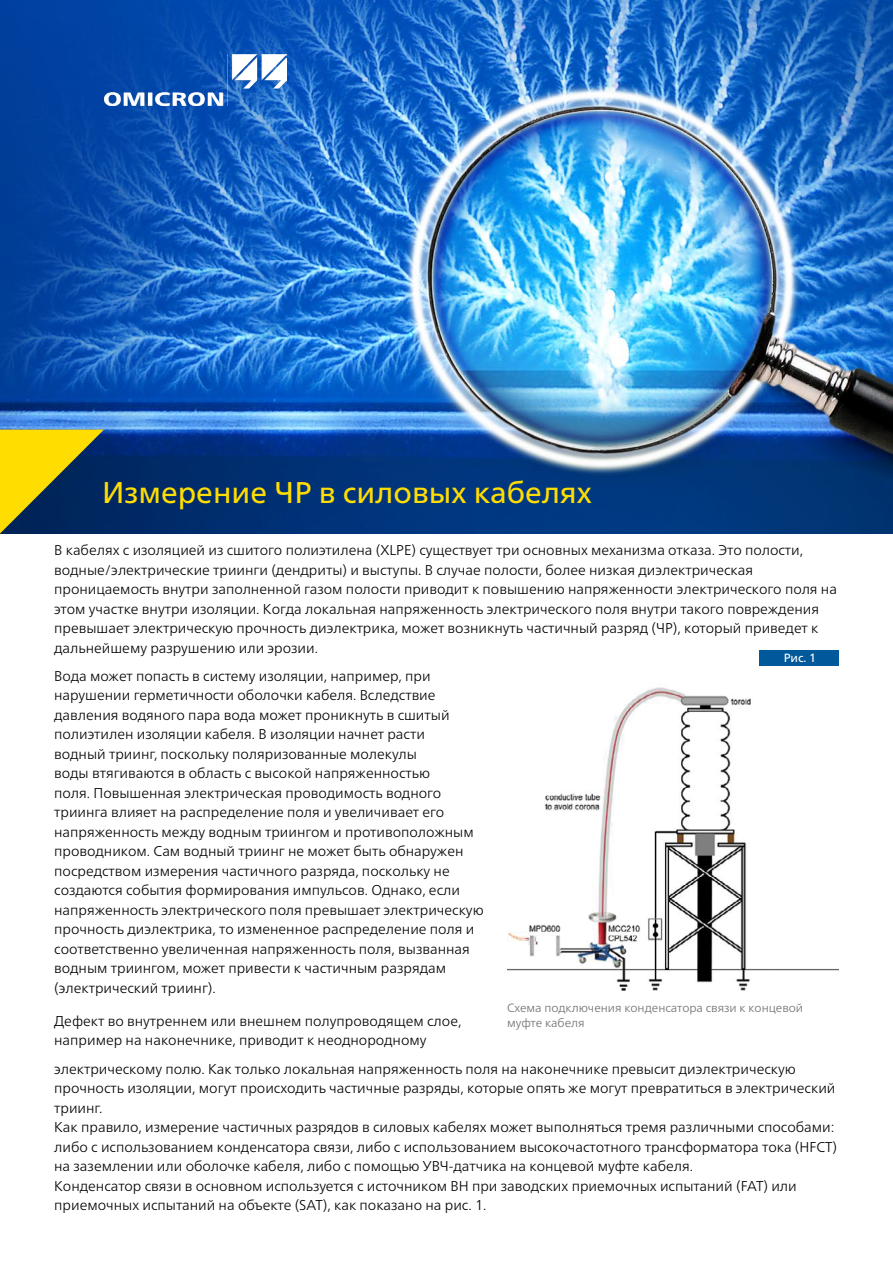
<style>
.page{position:relative;width:893px;height:1263px;background:#fff}
.page>*{position:absolute;margin:0;border:0;box-sizing:border-box;transform-origin:0 0}
.t1{font:30px "Frutiger Neue LTW1 G";color:#fd0}
.t2{font:300 14.25px/19.5px "Frutiger Neue LTW1 G";color:#000}
.t3{font:300 12px/15px "Frutiger Neue LTW1 G";color:#6d6e71}
.t4{font:12px "Frutiger Neue LTW1 G";color:#fff}
</style>
<div class="page">
<img style="left:0;top:0;width:893px;height:534px">
<svg style="left:0;top:429px;width:104px;height:105px;background:#7f812e"></svg>
<img style="left:104px;top:55px;width:183px;height:50px">
<div style="left:759px;top:650px;width:80px;height:15px;background:#00599a"></div>
<img style="left:507px;top:687px;width:332px;height:303px">
<p class="t1" style="left:102px;top:471px;width:491px">Измерение ЧР в силовых кабелях</p>
<p class="t2" style="left:54px;top:540px;width:784px">В кабелях с изоляцией из сшитого полиэтилена (XLPE) существует три основных механизма отказа. Это полости, водные/электрические триинги (дендриты) и выступы. В случае полости, более низкая диэлектрическая проницаемость внутри заполненной газом полости приводит к повышению напряженности электрического поля на этом участке внутри изоляции. Когда локальная напряженность электрического поля внутри такого повреждения превышает электрическую прочность диэлектрика, может возникнуть частичный разряд (ЧР), который приведет к дальнейшему разрушению или эрозии.</p>
<p class="t4" style="left:784px;top:649px;width:34px">Рис. 1</p>
<p class="t2" style="left:54px;top:666px;width:431px">Вода может попасть в систему изоляции, например, при нарушении герметичности оболочки кабеля. Вследствие давления водяного пара вода может проникнуть в сшитый полиэтилен изоляции кабеля. В изоляции начнет расти<br>водный триинг, поскольку поляризованные молекулы<br>воды втягиваются в область с высокой напряженностью<br>поля. Повышенная электрическая проводимость водного триинга влияет на распределение поля и увеличивает его напряженность между водным триингом и противоположным проводником. Сам водный триинг не может быть обнаружен посредством измерения частичного разряда, поскольку не создаются события формирования импульсов. Однако, если напряженность электрического поля превышает электрическую прочность диэлектрика, то измененное распределение поля и соответственно увеличенная напряженность поля, вызванная водным триингом, может привести к частичным разрядам (электрический триинг).</p>
<p class="t2" style="left:54px;top:1011px;width:409px">Дефект во внутреннем или внешнем полупроводящем слое, например на наконечнике, приводит к неоднородному</p>
<p class="t3" style="left:507px;top:1000px;width:298px">Cхема подключения конденсатора связи к концевой муфте кабеля</p>
<p class="t2" style="left:54px;top:1059px;width:784px">электрическому полю. Как только локальная напряженность поля на наконечнике превысит диэлектрическую прочность изоляции, могут происходить частичные разряды, которые опять же могут превратиться в электрический триинг.<br>Как правило, измерение частичных разрядов в силовых кабелях может выполняться тремя различными способами: либо с использованием конденсатора связи, либо с использованием высокочастотного трансформатора тока (HFCT) на заземлении или оболочке кабеля, либо с помощью УВЧ-датчика на концевой муфте кабеля.<br>Конденсатор связи в основном используется с источником ВН при заводских приемочных испытаний (FAT) или приемочных испытаний на объекте (SAT), как показано на рис. 1.</p>
</div>
